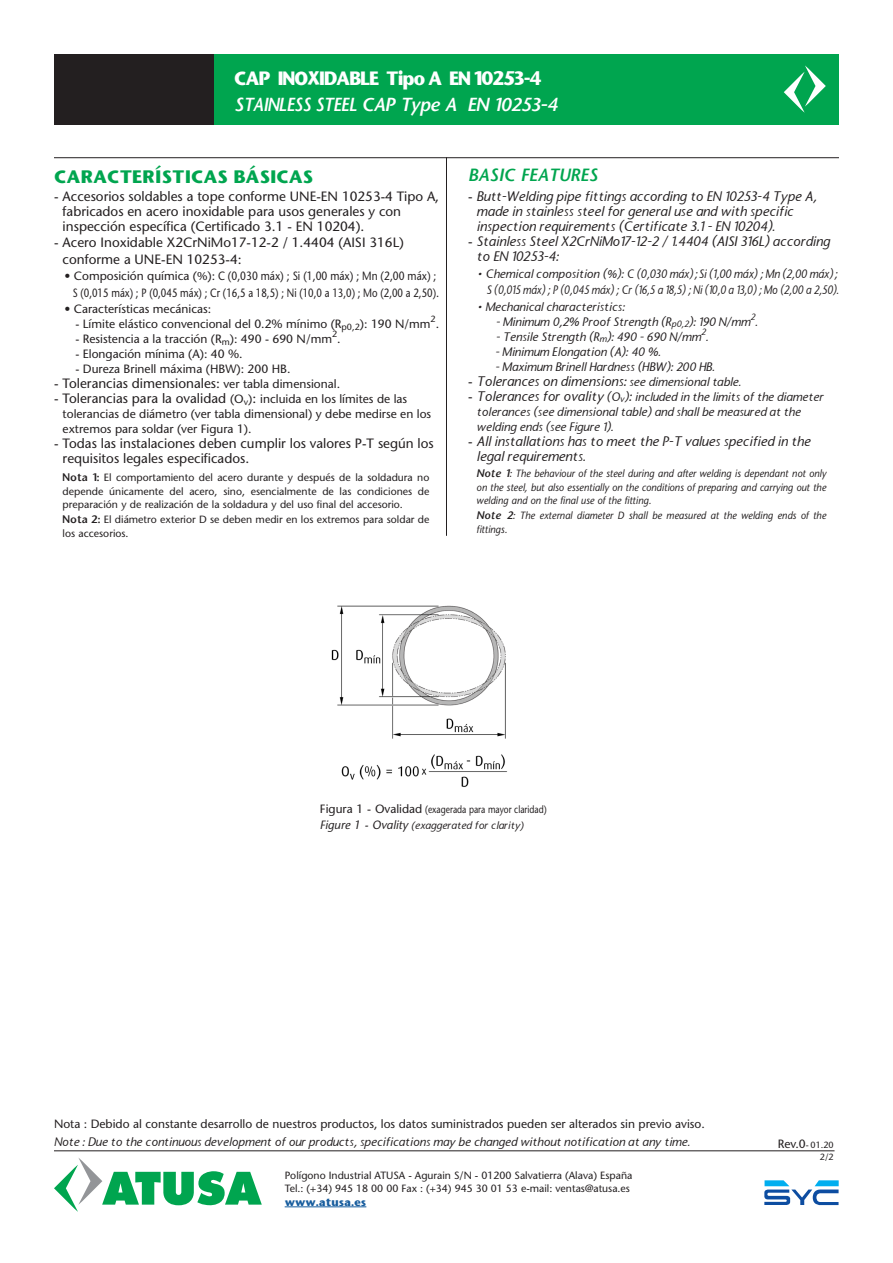
<style>
.page{position:relative;width:893px;height:1263px;background:#fff}
.page>*{position:absolute;margin:0;border:0;box-sizing:border-box;transform-origin:0 0}
.t1{font:italic 18px "Stone Sans Semi Boold";letter-spacing:-.03em;color:#fff}
.t2{font:700 18px "Stone Sans";letter-spacing:-.075em;color:#fff;scale:.94 1}
.FT-ATUSA-Subtitulos{font:700 16.8px "Stone Sans";color:#00a54f}
.FT-ATUSA-Subtitulos-2{font:italic 16.8px "Stone Sans Semi Boold";color:#00a54f}
.FT-ATUSA-Corpo-Esque{font:500 13.5px/15px "Stone Sans Std";color:#231f20}
.FT-ATUSA-Corpo-Direi{font:italic 500 13.5px/15px "Stone Sans";color:#231f20}
.FT-ATUSA-Nota-Superi{font:500 12px/15px "Stone Sans Std";color:#231f20}
.FT-ATUSA-Nota-Inferi{font:italic 500 12px/15px "Stone Sans";color:#231f20}
.FT-ATUSA-Corpo-Esque-2{font:500 12px "Stone Sans Std";color:#231f20}
.FT-ATUSA-Corpo-Esque-3{font:italic 500 12px "Stone Sans";color:#231f20}
.FT-ATUSA-Corpo-Esque-4{font:500 12px "Stone Sans Std";color:#231f20;scale:.8 1}
.FT-ATUSA-Corpo-Esque-5{font:italic 500 12px "Stone Sans";color:#231f20;scale:.9 1}
.FT-ATUSA-Corpo-Direi-2{font:italic 500 12px "Stone Sans";color:#231f20}
.t3{font:500 10.5px/13.5px "Stone Sans Std";color:#231f20;text-align:justify}
.t4{font:italic 500 10.5px/13.5px "Stone Sans Std";color:#231f20;text-align:justify;scale:.93 1}
.t5{font:500 10.5px "Stone Sans Std";color:#231f20;scale:.8 1}
.t6{font:italic 500 10.5px "Stone Sans";color:#231f20}
.t7{font:700 10.5px "Stone Sans";color:#175d9e}
.FT-ATUSA-Corpo-Esque-6{font:500 9px "Stone Sans Std";color:#231f20}
.FT-ATUSA-Corpo-Direi-3{font:italic 500 9px "Stone Sans";color:#231f20}
.FT-ATUSA-Corpo-Esque-7{font:italic 500 9px "Stone Sans";color:#231f20}
.s1{font-size:11.25px}
.s2{font-size:12px}
.s3{font-size:13.5px}
.s4{font-family:"Stone Sans Semi Boold";font-weight:400}
.s5{font-family:"Stone Sans Std";font-style:normal}
.s6{font-family:"Stone Sans Std";font-style:normal;font-size:13.5px}
.s7{font-family:"Stone Sans"}
.s8{font-family:"Stone Sans Std";font-size:12px}
.s9{font-family:"Stone Sans Std"}
</style>
<div class="page">
<hr style="left:54px;top:1150px;width:780px;height:1px;background:#231f20">
<svg style="left:54px;top:1158px;width:208px;height:54px"></svg>
<hr style="left:285px;top:1206px;width:81px;height:1px;background:#175d9e">
<div style="left:54px;top:54px;width:227px;height:70px;background:#231f20"></div>
<div style="left:214px;top:54px;width:625px;height:70px;background:#00a54f"></div>
<svg style="left:784px;top:65px;width:42px;height:48px"></svg>
<svg style="left:764px;top:1180px;width:75px;height:25px"></svg>
<hr style="left:446px;top:157px;width:1px;height:379px;background:#231f20">
<hr style="left:54px;top:157px;width:785px;height:1px;background:#231f20">
<img style="left:331px;top:605px;width:176px;height:182px">
<p class="t2" style="left:234px;top:66px;width:329px">CAP INOXIDABLE Tipo A EN 10253-4</p>
<p class="t1" style="left:234px;top:93px;width:325px">STAINLESS STEEL CAP Type A EN 10253-4</p>
<p class="FT-ATUSA-Subtitulos" style="left:54px;top:165px;width:261px">CARACTERÍSTICAS BÁSICAS</p>
<p class="FT-ATUSA-Subtitulos-2" style="left:468px;top:164px;width:131px">BASIC FEATURES</p>
<p class="FT-ATUSA-Corpo-Esque" style="left:54px;top:188px;width:386px">- Accesorios soldables a tope conforme UNE-EN 10253-4 Tipo A,</p>
<p class="FT-ATUSA-Corpo-Esque" style="left:63px;top:203px;width:340px">fabricados en acero inoxidable para usos generales y con inspección específica (Certificado 3.1 - EN 10204).</p>
<p class="FT-ATUSA-Corpo-Esque" style="left:63px;top:234px;width:343px;line-height:16.5px;text-indent:-9px">- Acero Inoxidable X2CrNiMo17-12-2 / 1.4404 (AISI 316L) conforme a UNE-EN 10253-4:</p>
<p class="FT-ATUSA-Corpo-Esque-2" style="left:64px;top:269px;width:374px">• Composición química (<span class="s1">%</span>): C (0,030 máx) ; Si (1,00 máx) ; Mn (2,00 máx) ;</p>
<p class="FT-ATUSA-Corpo-Esque-4" style="left:73px;top:285px;width:460px">S (0,015 máx) ; P (0,045 máx) ; Cr (16,5 a 18,5) ; Ni (10,0 a 13,0) ; Mo (2,00 a 2,50).</p>
<p class="FT-ATUSA-Corpo-Esque-2" style="left:64px;top:302px;width:148px">• Características mecánicas:</p>
<p class="FT-ATUSA-Corpo-Esque-2" style="left:75px;top:317px;width:365px">- Límite elástico convencional del 0.2% mínimo (R<sub>p0,2</sub>): 190 N/mm .</p>
<p class="FT-ATUSA-Corpo-Esque-6" style="left:431px;top:314px;width:7px">2</p>
<p class="FT-ATUSA-Corpo-Esque-6" style="left:332px;top:329px;width:7px">2</p>
<p class="FT-ATUSA-Corpo-Esque-2" style="left:75px;top:332px;width:267px">- Resistencia a la tracción (R<sub>m</sub>): 490 - 690 N/mm .</p>
<p class="FT-ATUSA-Corpo-Esque-2" style="left:75px;top:347px;width:169px">- Elongación mínima (A): 40 %.</p>
<p class="FT-ATUSA-Corpo-Esque-2" style="left:75px;top:362px;width:217px">- Dureza Brinell máxima (HBW): 200 HB.</p>
<p class="FT-ATUSA-Corpo-Esque" style="left:54px;top:376px;width:287px">- Tolerancias dimensionales: <span class="s2">ver tabla dimensional.</span></p>
<p class="FT-ATUSA-Nota-Superi" style="left:63px;top:391px;width:370px;text-indent:-9px"><span class="s3">- Tolerancias para la ovalidad</span> (O<sub>v</sub>)<span class="s3">:</span> incluida en los límites de las tolerancias de diámetro (ver tabla dimensional) y debe medirse en los extremos para soldar (ver Figura 1).</p>
<p class="FT-ATUSA-Corpo-Esque" style="left:63px;top:436px;width:373px;text-indent:-9px">- Todas las instalaciones deben cumplir los valores P-T según los requisitos legales especificados.</p>
<p class="t3" style="left:63px;top:471px;width:368px"><span class="s4">Nota 1:</span> El comportamiento del acero durante y después de la soldadura no depende únicamente del acero, sino, esencialmente de las condiciones de preparación y de realización de la soldadura y del uso final del accesorio.</p>
<p class="t3" style="left:63px;top:513px;width:368px"><span class="s4">Nota 2:</span> El diámetro exterior D se deben medir en los extremos para soldar de los accesorios.</p>
<p class="FT-ATUSA-Corpo-Direi" style="left:468px;top:189px;width:350px"><span class="s5">-</span> Butt-Welding pipe fittings according to EN 10253-4 Type A,</p>
<p class="FT-ATUSA-Corpo-Direi" style="left:477px;top:204px;width:318px">made in stainless steel for general use and with specific inspection requirements (Certificate 3.1 - EN 10204).</p>
<p class="FT-ATUSA-Corpo-Direi" style="left:477px;top:234px;width:355px;text-indent:-9px"><span class="s5">-</span> Stainless Steel X2CrNiMo17-12-2 / 1.4404 (AISI 316L) according to EN 10253-4:</p>
<p class="FT-ATUSA-Corpo-Esque-3" style="left:477px;top:266px;width:362px">• Chemical composition (<span class="s1">%</span>): C (0,030 máx); Si (1,00 máx) ; Mn (2,00 máx);</p>
<p class="FT-ATUSA-Corpo-Esque-5" style="left:486px;top:283px;width:393px">S (0,015 máx) ; P (0,045 máx) ; Cr (16,5 a 18,5) ; Ni (10,0 a 13,0) ; Mo (2,00 a 2,50).</p>
<p class="FT-ATUSA-Corpo-Esque-3" style="left:477px;top:299px;width:149px">• Mechanical characteristics:</p>
<p class="FT-ATUSA-Corpo-Direi-2" style="left:496px;top:314px;width:263px">- Minimum 0,2% Proof Strength (R<sub>p0,2</sub>): 190 N/mm .</p>
<p class="FT-ATUSA-Corpo-Direi-3" style="left:750px;top:311px;width:6px">2</p>
<p class="FT-ATUSA-Corpo-Esque-7" style="left:701px;top:326px;width:6px">2</p>
<p class="FT-ATUSA-Corpo-Esque-3" style="left:496px;top:329px;width:214px">- Tensile Strength (R<sub>m</sub>): 490 - 690 N/mm .</p>
<p class="FT-ATUSA-Corpo-Esque-3" style="left:495px;top:344px;width:167px">- Minimum Elongation (A): 40 %.</p>
<p class="FT-ATUSA-Corpo-Esque-3" style="left:495px;top:359px;width:221px">- Maximum Brinell Hardness (HBW): 200 HB.</p>
<p class="FT-ATUSA-Corpo-Direi" style="left:468px;top:374px;width:274px"><span class="s5">-</span> Tolerances on dimensions: <span class="s2">see dimensional table.</span></p>
<p class="FT-ATUSA-Nota-Inferi" style="left:477px;top:389px;width:348px;text-indent:-9px"><span class="s6">-</span> <span class="s3">Tolerances for ovality</span> (O<sub>v</sub>)<span class="s3">:</span> included in the limits of the diameter tolerances (see dimensional table) and shall be measured at the welding ends (see Figure 1).</p>
<p class="FT-ATUSA-Corpo-Direi" style="left:477px;top:434px;width:335px;text-indent:-9px"><span class="s5">-</span> All installations has to meet the P-T values specified in the legal requirements.</p>
<p class="t4" style="left:477px;top:467px;width:377px"><span class="s4">Note 1</span><span class="s7">:</span> The behaviour of the steel during and after welding is dependant not only on the steel, but also essentially on the conditions of preparing and carrying out the welding and on the final use of the fitting.</p>
<p class="t4" style="left:477px;top:509px;width:377px"><span class="s4">Note 2</span><span class="s7">:</span> The external diameter D shall be measured at the welding ends of the fittings.</p>
<p class="t5" style="left:320px;top:803px;width:285px"><span class="s2">Figura 1 - Ovalidad</span> (exagerada para mayor claridad)</p>
<p class="t6" style="left:320px;top:819px;width:205px"><span class="s8">Figure 1 - Ovality</span> <span class="s9">(</span>exaggerated for clarity<span class="s9">)</span></p>
<p class="FT-ATUSA-Nota-Superi" style="left:54px;top:1116px;width:652px">Nota : Debido al constante desarrollo de nuestros productos, los datos suministrados pueden ser alterados sin previo aviso.</p>
<p class="FT-ATUSA-Nota-Inferi" style="left:54px;top:1134px;width:637px">Note : Due to the continuous development of our products, specifications may be changed without notification at any time.</p>
<p class="t3" style="left:285px;top:1168px;width:349px">Polígono Industrial ATUSA - Agurain S/N - 01200 Salvatierra (Alava) España</p>
<p class="t3" style="left:285px;top:1182px;width:347px">Tel.: (+34) 945 18 00 00 Fax : (+34) 945 30 01 53 e-mail: ventas@atusa.es</p>
<p class="t7" style="left:285px;top:1195px;width:83px">www.atusa.es</p>
<p class="FT-ATUSA-Corpo-Esque-6" style="left:778px;top:1140px;width:58px"><span class="s2">Rev.0</span>- 01.20</p>
<p class="FT-ATUSA-Corpo-Esque-6" style="left:820px;top:1152px;width:15px">2/2</p>
</div>
